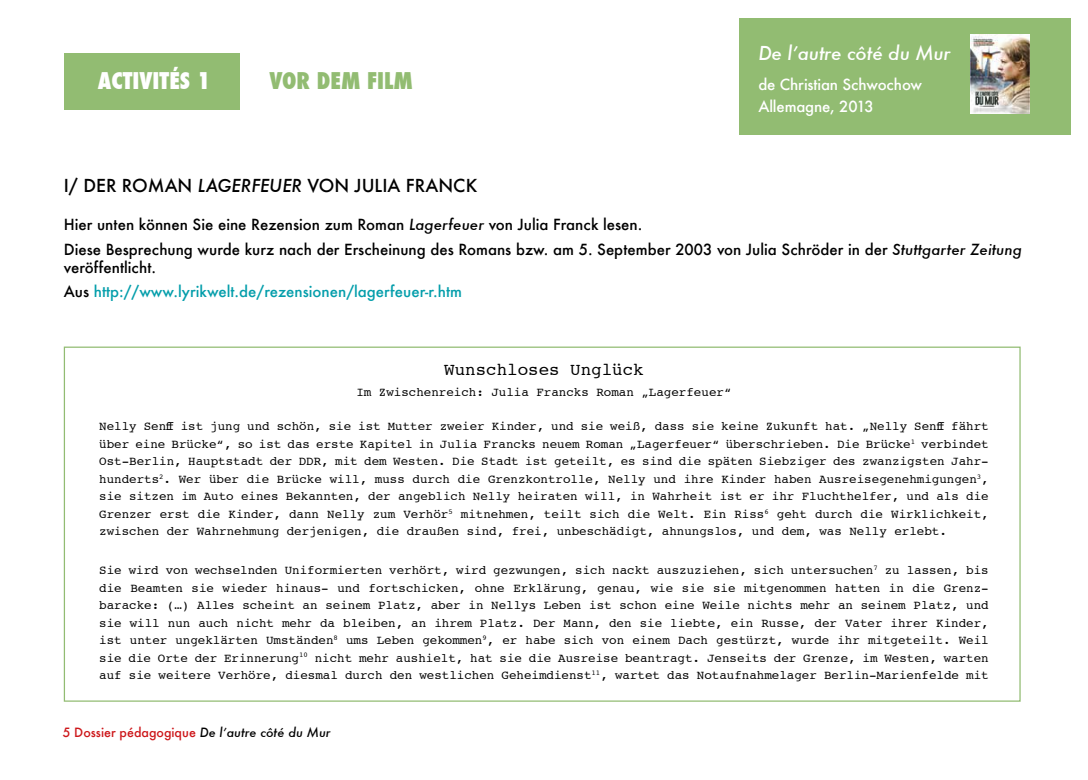
<style>
.page{position:relative;width:1088px;height:780px;background:#fff}
.page>*{position:absolute;margin:0;border:0;box-sizing:border-box;transform-origin:0 0}
.t1{font:800 condensed 22.5px "Futura";color:#fff}
.t2{font:800 condensed 22.5px "Futura";color:#92bc72}
.t3{font:italic 500 18.75px "Futura";letter-spacing:-.01em;color:#fff}
.t4{font:500 17.5px "Futura";color:#000}
.t5{font:17.5px "Courier";color:#000}
.t6{font:500 15px/24.6px "Futura";color:#000}
.t7{font:500 15px/24.6px "Futura";color:#049eab}
.t8{font:500 15px/22.5px "Futura";letter-spacing:-.01em;color:#fff}
.t9{font:12.5px/17.5px "Courier";color:#000;text-align:justify}
.t10{font:500 12.5px "Futura";color:#cd171a}
.s1{font-style:italic}
.s2{color:#000}
.s3{font-style:italic;color:#000}
</style>
<div class="page">
<div style="left:64px;top:53px;width:175px;height:57px;background:#92bc72"></div>
<div style="left:739px;top:18px;width:331px;height:117px;background:#92bc72"></div>
<img style="left:970px;top:34px;width:59px;height:80px">
<h1 class="t1" style="left:98px;top:66px;width:114px">ACTIVITÉS 1</h1>
<h1 class="t2" style="left:269px;top:66px;width:145px">VOR DEM FILM</h1>
<h2 class="t3" style="left:758px;top:40px;width:194px">De l’autre côté du Mur</h2>
<p class="t8" style="left:758px;top:73px;width:165px">de Christian Schwochow<br>Allemagne, 2013</p>
<h3 class="t4" style="left:64px;top:173px;width:415px">I/ DER ROMAN <span class="s1">LAGERFEUER</span> VON JULIA FRANCK</h3>
<p class="t6" style="left:64px;top:212px;width:959px">Hier unten können Sie eine Rezension zum Roman <span class="s1">Lagerfeuer</span> von Julia Franck lesen.<br>Diese Besprechung wurde kurz nach der Erscheinung des Romans bzw. am 5. September 2003 von Julia Schröder in der <span class="s1">Stuttgarter Zeitung</span></p>
<p class="t7" style="left:64px;top:254px;width:400px"><span class="s2">veröffentlicht.<br>Aus</span> http://www.lyrikwelt.de/rezensionen/lagerfeuer-r.htm</p>
<h3 class="t5" style="left:444px;top:355px;width:201px">Wunschloses Unglück</h3>
<p class="t9" style="left:356px;top:383px;width:377px">Im Zwischenreich: Julia Francks Roman „Lagerfeuer“</p>
<p class="t9" style="left:99px;top:417px;width:891px">Nelly Senff ist jung und schön, sie ist Mutter zweier Kinder, und sie weiß, dass sie keine Zukunft hat. „Nelly Senff fährt über eine Brücke“, so ist das erste Kapitel in Julia Francks neuem Roman „Lagerfeuer“ überschrieben. Die Brücke<sup>1</sup> verbindet Ost-Berlin, Hauptstadt der DDR, mit dem Westen. Die Stadt ist geteilt, es sind die späten Siebziger des zwanzigsten Jahr&shy;hunderts<sup>2</sup>. Wer über die Brücke will, muss durch die Grenzkontrolle, Nelly und ihre Kinder haben Ausreisegenehmigungen<sup>3</sup>, sie sitzen im Auto eines Bekannten, der angeblich Nelly heiraten will, in Wahrheit ist er ihr Fluchthelfer, und als die Grenzer erst die Kinder, dann Nelly zum Verhör<sup>5</sup> mitnehmen, teilt sich die Welt. Ein Riss<sup>6</sup> geht durch die Wirklichkeit, zwischen der Wahrnehmung derjenigen, die draußen sind, frei, unbeschädigt, ahnungslos, und dem, was Nelly erlebt.</p>
<p class="t9" style="left:99px;top:561px;width:891px">Sie wird von wechselnden Uniformierten verhört, wird gezwungen, sich nackt auszuziehen, sich untersuchen<sup>7</sup> zu lassen, bis die Beamten sie wieder hinaus- und fortschicken, ohne Erklärung, genau, wie sie sie mitgenommen hatten in die Grenz&shy;baracke: (…) Alles scheint an seinem Platz, aber in Nellys Leben ist schon eine Weile nichts mehr an seinem Platz, und sie will nun auch nicht mehr da bleiben, an ihrem Platz. Der Mann, den sie liebte, ein Russe, der Vater ihrer Kinder, ist unter ungeklärten Umständen<sup>8</sup> ums Leben gekommen<sup>9</sup>, er habe sich von einem Dach gestürzt, wurde ihr mitgeteilt. Weil sie die Orte der Erinnerung<sup>10</sup> nicht mehr aushielt, hat sie die Ausreise beantragt. Jenseits der Grenze, im Westen, warten auf sie weitere Verhöre, diesmal durch den westlichen Geheimdienst<sup>11</sup>, wartet das Notaufnahmelager Berlin-Marienfelde mit</p>
<p class="t10" style="left:63px;top:723px;width:269px">5 Dossier pédagogique <span class="s3">De l’autre côté du Mur</span></p>
</div>
